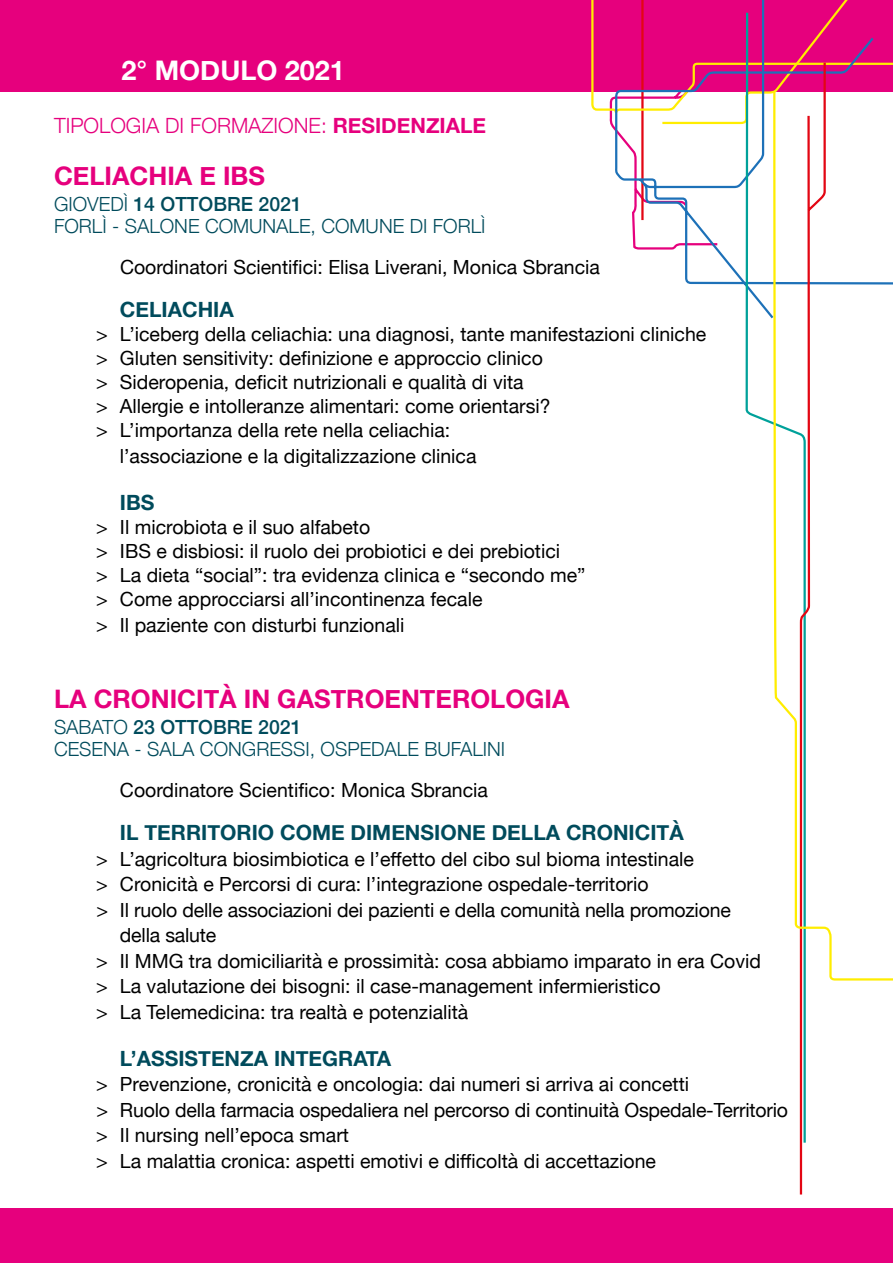
<style>
.page{position:relative;width:893px;height:1263px;background:#fff}
.page>*{position:absolute;margin:0;border:0;box-sizing:border-box;transform-origin:0 0}
.t1{font:700 27px "Helvetica Neue";color:#fff}
.t2{font:700 25.5px "Helvetica Neue";color:#e6007d}
.t3{font:700 21px "Helvetica Neue";color:#004b5c}
.t4{font:300 21px "Helvetica Neue";color:#e6007d}
.t5{font:19.5px/24.5px "Helvetica Neue";color:#000}
.t6{font:300 19.5px/22.5px "Helvetica Neue";color:#004b5c}
.s1{font-weight:700}
.s2{font-weight:500}
</style>
<div class="page">
<div style="left:0;top:1209px;width:893px;height:54px;background:#e6007d"></div>
<div style="left:0;top:0;width:893px;height:91px;background:#e6007d"></div>
<svg style="left:590px;top:0;width:303px;height:1195px"></svg>
<svg style="left:772px;top:89px;width:121px;height:1022px"></svg>
<h1 class="t1" style="left:122px;top:50px;width:225px">2° MODULO 2021</h1>
<p class="t4" style="left:54px;top:108px;width:434px">TIPOLOGIA DI FORMAZIONE: <span class="s1">RESIDENZIALE</span></p>
<h2 class="t2" style="left:54px;top:156px;width:213px">CELIACHIA E IBS</h2>
<p class="t6" style="left:54px;top:191px;width:433px">GIOVEDÌ <span class="s2">14 OTTOBRE 2021<br></span>FORLÌ - SALONE COMUNALE, COMUNE DI FORLÌ</p>
<p class="t5" style="left:120px;top:256px;width:481px">Coordinatori Scientifici: Elisa Liverani, Monica Sbrancia</p>
<p class="t3" style="left:120px;top:293px;width:115px">CELIACHIA</p>
<p class="t5" style="left:96px;top:323px;width:612px">&gt; L’iceberg della celiachia: una diagnosi, tante manifestazioni cliniche</p>
<p class="t5" style="left:96px;top:347px;width:448px">&gt; Gluten sensitivity: definizione e approccio clinico</p>
<p class="t5" style="left:96px;top:371px;width:429px">&gt; Sideropenia, deficit nutrizionali e qualità di vita</p>
<p class="t5" style="left:96px;top:395px;width:456px">&gt; Allergie e intolleranze alimentari: come orientarsi?</p>
<p class="t5" style="left:96px;top:419px;width:356px">&gt; L’importanza della rete nella celiachia:</p>
<p class="t5" style="left:120px;top:445px;width:358px">l’associazione e la digitalizzazione clinica</p>
<p class="t3" style="left:120px;top:486px;width:36px">IBS</p>
<p class="t5" style="left:96px;top:516px;width:491px">&gt; Il microbiota e il suo alfabeto<br>&gt; IBS e disbiosi: il ruolo dei probiotici e dei prebiotici<br>&gt; La dieta “social”: tra evidenza clinica e “secondo me” &gt; Come approcciarsi all’incontinenza fecale<br>&gt; Il paziente con disturbi funzionali</p>
<h2 class="t2" style="left:54px;top:679px;width:517px">LA CRONICITÀ IN GASTROENTEROLOGIA</h2>
<p class="t6" style="left:54px;top:714px;width:453px">SABATO <span class="s2">23 OTTOBRE 2021<br></span>CESENA - SALA CONGRESSI, OSPEDALE BUFALINI</p>
<p class="t5" style="left:120px;top:778px;width:370px">Coordinatore Scientifico: Monica Sbrancia</p>
<p class="t3" style="left:120px;top:816px;width:565px">IL TERRITORIO COME DIMENSIONE DELLA CRONICITÀ</p>
<p class="t5" style="left:96px;top:847px;width:599px">&gt; L’agricoltura biosimbiotica e l’effetto del cibo sul bioma intestinale</p>
<p class="t5" style="left:96px;top:873px;width:554px">&gt; Cronicità e Percorsi di cura: l’integrazione ospedale-territorio</p>
<p class="t5" style="left:96px;top:898px;width:636px">&gt; Il ruolo delle associazioni dei pazienti e della comunità nella promozione</p>
<p class="t5" style="left:120px;top:924px;width:98px">della salute</p>
<p class="t5" style="left:96px;top:949px;width:666px">&gt; Il MMG tra domiciliarità e prossimità: cosa abbiamo imparato in era Covid</p>
<p class="t5" style="left:96px;top:975px;width:566px">&gt; La valutazione dei bisogni: il case-management infermieristico</p>
<p class="t5" style="left:96px;top:1000px;width:374px">&gt; La Telemedicina: tra realtà e potenzialità</p>
<p class="t3" style="left:120px;top:1042px;width:273px">L’ASSISTENZA INTEGRATA</p>
<p class="t5" style="left:96px;top:1072px;width:693px;line-height:25.5px">&gt; Prevenzione, cronicità e oncologia: dai numeri si arriva ai concetti<br>&gt; Ruolo della farmacia ospedaliera nel percorso di continuità Ospedale-Territorio &gt; Il nursing nell’epoca smart<br>&gt; La malattia cronica: aspetti emotivi e difficoltà di accettazione</p>
</div>
